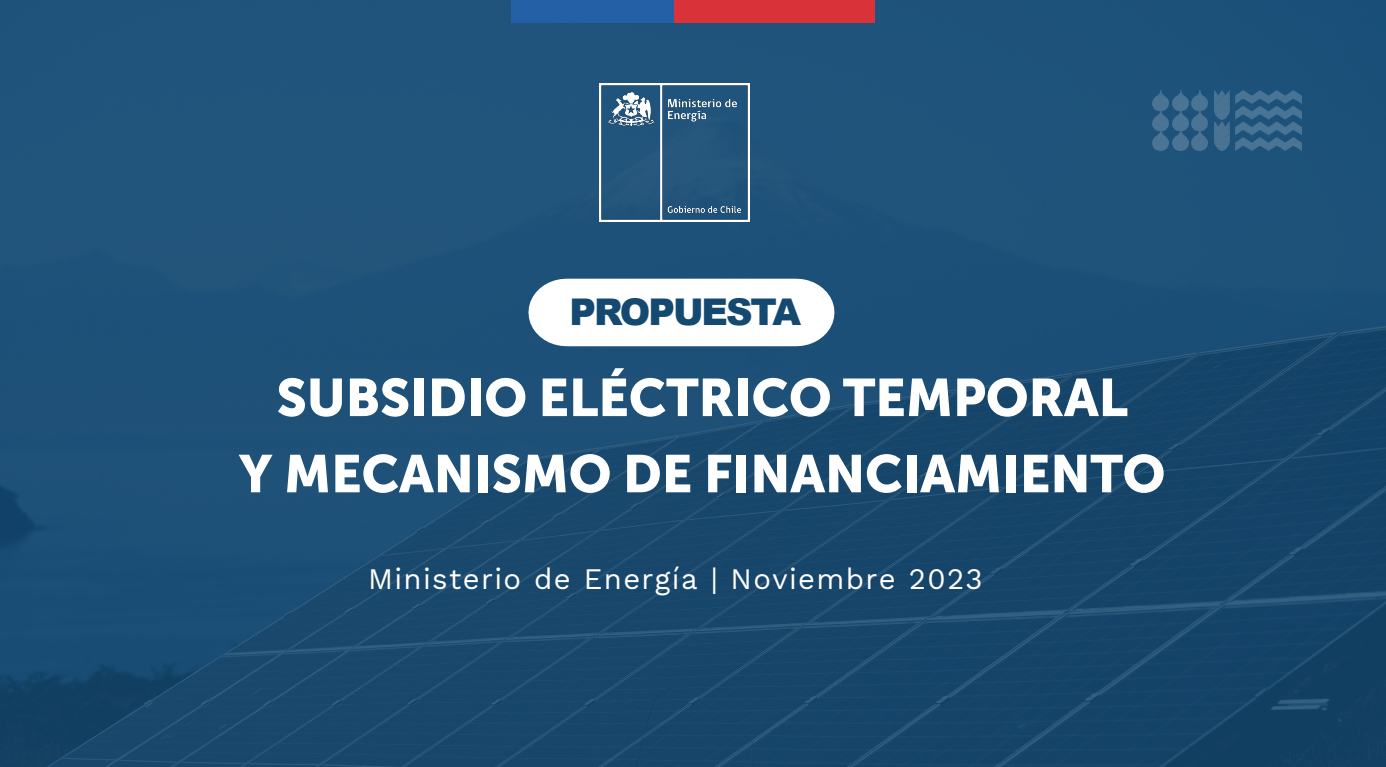
<style>
.page{position:relative;width:1386px;height:767px;background:#fff}
.page>*{position:absolute;margin:0;border:0;box-sizing:border-box;transform-origin:0 0}
.t1{font:52.5px "Museo Sans 900";letter-spacing:-.005em;color:#fff}
.t2{font:900 36.75px "Arial";letter-spacing:-.055em;color:#144971}
.t3{font:29.31px "Work Sans";letter-spacing:.045em;color:#fff}
</style>
<div class="page">
<div style="left:0;top:0;width:1385px;height:766px;background:#144971;opacity:.87"></div>
<div style="left:511px;top:0;width:163px;height:22px;background:#2360a6"></div>
<div style="left:674px;top:0;width:201px;height:22px;background:#d93339"></div>
<img style="left:599px;top:84px;width:150px;height:137px">
<img style="left:1235px;top:90px;width:65px;height:60px">
<img style="left:1152px;top:90px;width:16px;height:61px">
<img style="left:1171px;top:90px;width:16px;height:61px">
<img style="left:1191px;top:90px;width:16px;height:61px">
<img style="left:1214px;top:90px;width:14px;height:29px">
<img style="left:1214px;top:121px;width:14px;height:29px">
<svg style="left:528px;top:278px;width:306px;height:68px"></svg>
<p class="t2" style="left:569px;top:285px;width:233px">PROPUESTA</p>
<p class="t1" style="left:276px;top:367px;width:853px">SUBSIDIO ELÉCTRICO TEMPORAL</p>
<p class="t1" style="left:239px;top:444px;width:928px">Y MECANISMO DE FINANCIAMIENTO</p>
<p class="t3" style="left:368px;top:556px;width:616px">Ministerio de Energía | Noviembre 2023</p>
</div>
